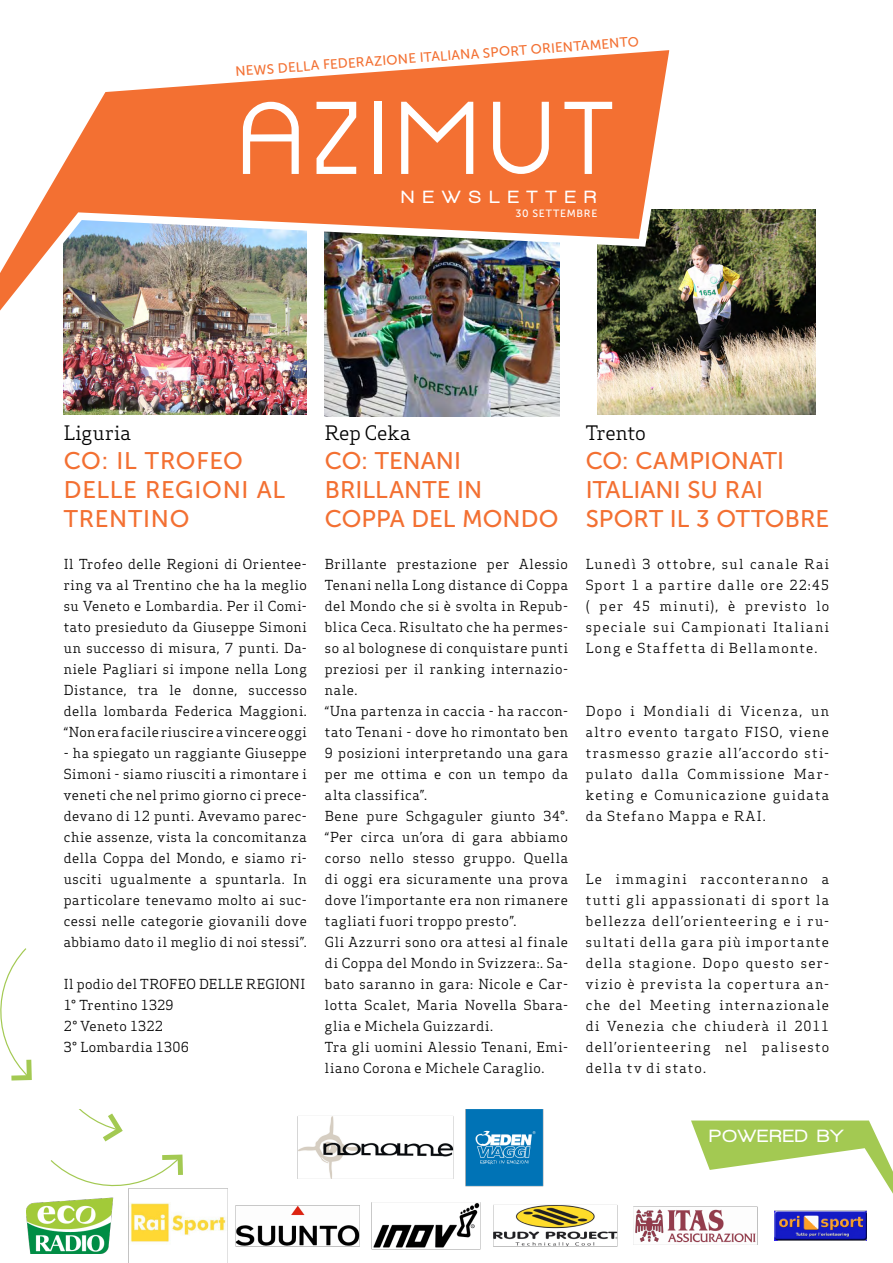
<style>
.page{position:relative;width:893px;height:1263px;background:#fff}
.page>*{position:absolute;margin:0;border:0;box-sizing:border-box;transform-origin:0 0}
.t1{font:24px/28.8px "Museo Sans 500";letter-spacing:.005em;color:#f37032}
.t2{font:24px/28.8px "Museo Sans 500";letter-spacing:.03em;color:#f37032}
.t3{font:19.5px "Apex Serif";letter-spacing:-.005em;color:#000}
.t4{font:19.5px "Apex Serif";letter-spacing:.015em;color:#000}
.t5{font:900 18.15px "Walkway";letter-spacing:.5em;color:#fff}
.t6{font:900 18.15px "Walkway";letter-spacing:.1em;color:#fff}
.t7{font:13.5px/21px "Apex Serif";letter-spacing:.045em;color:#000;text-align:justify}
.t8{font:13.5px/21px "Apex Serif";letter-spacing:.025em;color:#000}
.t9{font:13.5px "Museo Sans 500";color:#f37032}
.t10{font:10.5px "Museo Sans 500";color:#fff}
</style>
<div class="page">
<svg style="left:0;top:948px;width:32px;height:133px"></svg>
<img style="left:64px;top:408px;width:243px;height:7px">
<img style="left:325px;top:408px;width:234px;height:9px">
<img style="left:597px;top:210px;width:218px;height:205px">
<svg style="left:866px;top:1120px;width:27px;height:74px"></svg>
<img style="left:0;top:50px;width:682px;height:358px">
<svg style="left:243px;top:102px;width:56px;height:72px"></svg>
<svg style="left:317px;top:102px;width:39px;height:72px"></svg>
<div style="left:374px;top:102px;width:7px;height:72px;background:#fff"></div>
<svg style="left:401px;top:102px;width:72px;height:72px"></svg>
<svg style="left:493px;top:102px;width:56px;height:72px"></svg>
<svg style="left:564px;top:102px;width:48px;height:72px"></svg>
<img style="left:27px;top:1109px;width:839px;height:154px">
<p class="t9" style="left:235px;top:63px;width:406px;rotate:-4deg">NEWS DELLA FEDERAZIONE ITALIANA SPORT ORIENTAMENTO</p>
<h3 class="t5" style="left:402px;top:187px;width:196px">NEWSLETTER</h3>
<p class="t10" style="left:515px;top:208px;width:26px">30 SETTEMBRE</p>
<h2 class="t4" style="left:64px;top:421px;width:69px">Liguria</h2>
<h1 class="t2" style="left:64px;top:446px;width:223px">CO: IL TROFEO<br>DELLE REGIONI AL<br>TRENTINO</h1>
<p class="t7" style="left:64px;top:553px;width:245px">Il Trofeo delle Regioni di Orientee&shy;ring va al Trentino che ha la meglio su Veneto e Lombardia. Per il Comi&shy;tato presieduto da Giuseppe Simoni un successo di misura, 7 punti. Da&shy;niele Pagliari si impone nella Long Distance, tra le donne, successo della lombarda Federica Maggioni. “Non era facile riuscire a vincere oggi</p>
<p class="t7" style="left:64px;top:742px;width:245px">- ha spiegato un raggiante Giuseppe Simoni - siamo riusciti a rimontare i veneti che nel primo giorno ci prece&shy;devano di 12 punti. Avevamo parec&shy;chie assenze, vista la concomitanza della Coppa del Mondo, e siamo ri&shy;usciti ugualmente a spuntarla. In particolare tenevamo molto ai suc&shy;cessi nelle categorie giovanili dove abbiamo dato il meglio di noi stessi”.</p>
<p class="t8" style="left:64px;top:973px;width:243px">Il podio del TROFEO DELLE REGIONI<br>1° Trentino 1329<br>2° Veneto 1322<br>3° Lombardia 1306</p>
<h2 class="t3" style="left:325px;top:421px;width:87px">Rep Ceka</h2>
<h1 class="t1" style="left:325px;top:446px;width:235px">CO: TENANI<br>BRILLANTE IN<br>COPPA DEL MONDO</h1>
<p class="t7" style="left:325px;top:553px;width:245px;text-align:left">Brillante prestazione per Alessio<br>Tenani nella Long distance di Coppa del Mondo che si è svolta in Repub&shy;blica Ceca. Risultato che ha permes&shy;so al bolognese di conquistare punti preziosi per il ranking internazio&shy;nale.<br>“Una partenza in caccia - ha raccon&shy;tato Tenani - dove ho rimontato ben<br>9 posizioni interpretando una gara per me ottima e con un tempo da alta classifica”.<br>Bene pure Schgaguler giunto 34°. “Per circa un’ora di gara abbiamo corso nello stesso gruppo. Quella di oggi era sicuramente una prova dove l’importante era non rimanere tagliati fuori troppo presto”.<br>Gli Azzurri sono ora attesi al finale di Coppa del Mondo in Svizzera:. Sa&shy;bato saranno in gara: Nicole e Car&shy;lotta Scalet, Maria Novella Sbara&shy;glia e Michela Guizzardi.<br>Tra gli uomini Alessio Tenani, Emi&shy;liano Corona e Michele Caraglio.</p>
<h2 class="t3" style="left:586px;top:421px;width:62px">Trento</h2>
<h1 class="t1" style="left:586px;top:446px;width:245px">CO: CAMPIONATI<br>ITALIANI SU RAI<br>SPORT IL 3 OTTOBRE</h1>
<p class="t7" style="left:586px;top:553px;width:245px">Lunedì 3 ottobre, sul canale Rai Sport 1 a partire dalle ore 22:45 ( per 45 minuti), è previsto lo speciale sui Campionati Italiani Long e Staffetta di Bellamonte.</p>
<p class="t7" style="left:586px;top:700px;width:245px">Dopo i Mondiali di Vicenza, un altro evento targato FISO, viene trasmesso grazie all’accordo sti&shy;pulato dalla Commissione Mar&shy;keting e Comunicazione guidata da Stefano Mappa e RAI.</p>
<p class="t7" style="left:586px;top:868px;width:245px">Le immagini racconteranno a tutti gli appassionati di sport la bellezza dell’orienteering e i ru&shy;sultati della gara più importante della stagione. Dopo questo ser&shy;vizio è prevista la copertura an&shy;che del Meeting internazionale di Venezia che chiuderà il 2011 dell’orienteering nel palisesto della tv di stato.</p>
<h3 class="t6" style="left:710px;top:1126px;width:134px">POWERED BY</h3>
</div>
